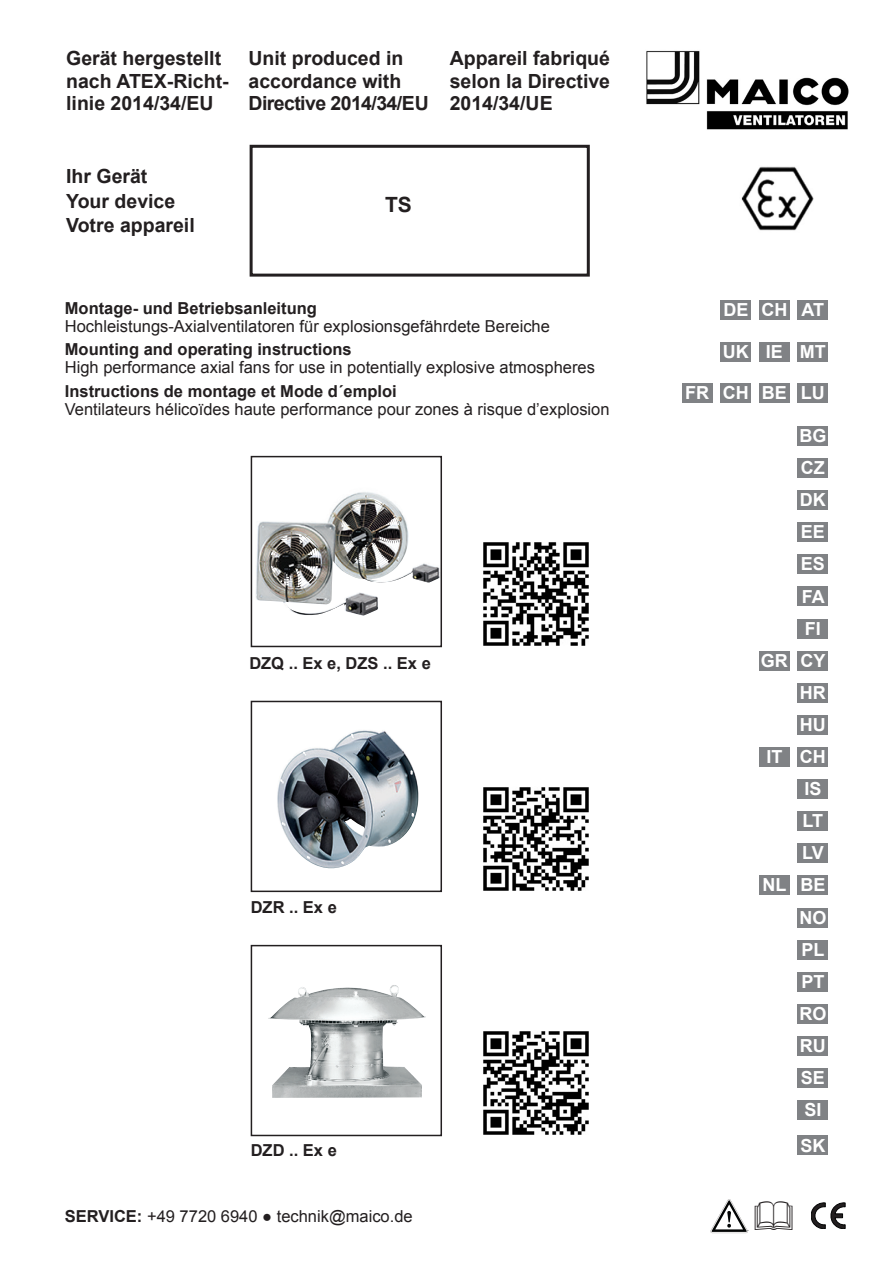
<style>
.page{position:relative;width:893px;height:1263px;background:#fff}
.page>*{position:absolute;margin:0;border:0;box-sizing:border-box;transform-origin:0 0}
.t1{font:700 21px "Arial";color:#231f20}
.t2{font:700 19.5px/22.5px "Arial";color:#231f20}
.t3{font:700 18px "Arial";color:#fff}
.t4{font:16.5px "Arial";color:#231f20}
.t5{font:700 16.5px "Arial";color:#231f20}
.s1{font-weight:700}
</style>
<div class="page">
<svg style="left:711px;top:1199px;width:37px;height:35px"></svg>
<img style="left:646px;top:50px;width:203px;height:80px">
<div style="left:720px;top:300px;width:31px;height:20px;background:#808285"></div>
<div style="left:759px;top:300px;width:30px;height:20px;background:#808285"></div>
<div style="left:798px;top:300px;width:30px;height:20px;background:#808285"></div>
<div style="left:720px;top:342px;width:31px;height:19px;background:#808285"></div>
<div style="left:759px;top:342px;width:30px;height:19px;background:#808285"></div>
<div style="left:798px;top:342px;width:30px;height:19px;background:#808285"></div>
<div style="left:682px;top:383px;width:30px;height:20px;background:#808285"></div>
<div style="left:720px;top:383px;width:31px;height:20px;background:#808285"></div>
<div style="left:759px;top:383px;width:30px;height:20px;background:#808285"></div>
<div style="left:798px;top:383px;width:30px;height:20px;background:#808285"></div>
<div style="left:798px;top:426px;width:30px;height:20px;background:#808285"></div>
<div style="left:798px;top:458px;width:30px;height:20px;background:#808285"></div>
<div style="left:798px;top:490px;width:30px;height:20px;background:#808285"></div>
<div style="left:798px;top:522px;width:30px;height:20px;background:#808285"></div>
<div style="left:798px;top:555px;width:30px;height:19px;background:#808285"></div>
<div style="left:798px;top:587px;width:30px;height:19px;background:#808285"></div>
<div style="left:798px;top:619px;width:30px;height:19px;background:#808285"></div>
<div style="left:759px;top:651px;width:30px;height:19px;background:#808285"></div>
<div style="left:798px;top:651px;width:30px;height:19px;background:#808285"></div>
<div style="left:798px;top:683px;width:30px;height:19px;background:#808285"></div>
<div style="left:798px;top:715px;width:30px;height:19px;background:#808285"></div>
<div style="left:759px;top:747px;width:30px;height:20px;background:#808285"></div>
<div style="left:798px;top:747px;width:30px;height:20px;background:#808285"></div>
<div style="left:798px;top:779px;width:30px;height:20px;background:#808285"></div>
<div style="left:798px;top:811px;width:30px;height:20px;background:#808285"></div>
<div style="left:798px;top:844px;width:30px;height:19px;background:#808285"></div>
<div style="left:759px;top:876px;width:30px;height:19px;background:#808285"></div>
<div style="left:798px;top:876px;width:30px;height:19px;background:#808285"></div>
<div style="left:798px;top:908px;width:30px;height:19px;background:#808285"></div>
<div style="left:798px;top:940px;width:30px;height:19px;background:#808285"></div>
<div style="left:798px;top:972px;width:30px;height:19px;background:#808285"></div>
<div style="left:798px;top:1004px;width:30px;height:19px;background:#808285"></div>
<div style="left:798px;top:1036px;width:30px;height:19px;background:#808285"></div>
<div style="left:798px;top:1068px;width:30px;height:20px;background:#808285"></div>
<div style="left:798px;top:1100px;width:30px;height:20px;background:#808285"></div>
<div style="left:798px;top:1136px;width:30px;height:19px;background:#808285"></div>
<img style="left:256px;top:492px;width:183px;height:124px">
<div style="left:251px;top:456px;width:191px;height:191px;border:2px solid #231f20"></div>
<img style="left:268px;top:985px;width:158px;height:113px">
<div style="left:251px;top:945px;width:191px;height:191px;border:2px solid #231f20"></div>
<img style="left:277px;top:730px;width:142px;height:139px">
<div style="left:251px;top:701px;width:191px;height:191px;border:2px solid #231f20"></div>
<img style="left:741px;top:166px;width:73px;height:65px">
<div style="left:250px;top:145px;width:340px;height:132px;border:3px solid #231f20"></div>
<img style="left:483px;top:542px;width:106px;height:104px">
<img style="left:483px;top:787px;width:106px;height:104px">
<img style="left:483px;top:1031px;width:106px;height:104px">
<svg style="left:811px;top:1203px;width:34px;height:26px"></svg>
<p class="t2" style="left:66px;top:48px;width:164px">Gerät hergestellt nach ATEX-Richt&shy;linie 2014/34/EU</p>
<p class="t2" style="left:249px;top:48px;width:182px">Unit produced in accordance with<br>Directive 2014/34/EU</p>
<p class="t2" style="left:450px;top:48px;width:162px;text-align:justify">Appareil fabriqué selon la Directive 2014/34/UE</p>
<p class="t2" style="left:66px;top:164px;width:130px;line-height:24.9px">Ihr Gerät<br>Your device<br>Votre appareil</p>
<p class="t1" style="left:385px;top:191px;width:28px">TS</p>
<p class="t5" style="left:65px;top:297px;width:254px">Montage- und Betriebsanleitung</p>
<p class="t4" style="left:65px;top:315px;width:487px">Hochleistungs-Axialventilatoren für explosionsgefährdete Bereiche</p>
<p class="t5" style="left:65px;top:338px;width:288px">Mounting and operating instructions</p>
<p class="t4" style="left:65px;top:357px;width:532px">High performance axial fans for use in potentially explosive atmospheres</p>
<p class="t5" style="left:65px;top:380px;width:333px">Instructions de montage et Mode d´emploi</p>
<p class="t4" style="left:65px;top:398px;width:546px">Ventilateurs hélicoïdes haute performance pour zones à risque d’explosion</p>
<p class="t5" style="left:249px;top:652px;width:183px">DZQ .. Ex e, DZS .. Ex e</p>
<p class="t5" style="left:251px;top:896px;width:88px">DZR .. Ex e</p>
<p class="t3" style="left:723px;top:298px;width:102px">DE CH AT</p>
<p class="t3" style="left:723px;top:339px;width:105px">UK IE MT</p>
<p class="t3" style="left:685px;top:381px;width:141px">FR CH BE LU</p>
<p class="t3" style="left:799px;top:424px;width:28px">BG</p>
<p class="t3" style="left:801px;top:456px;width:25px">CZ</p>
<p class="t3" style="left:800px;top:488px;width:27px">DK</p>
<p class="t3" style="left:801px;top:520px;width:26px">EE</p>
<p class="t3" style="left:801px;top:552px;width:26px">ES</p>
<p class="t3" style="left:802px;top:584px;width:25px">FA</p>
<p class="t3" style="left:805px;top:616px;width:18px">FI</p>
<p class="t3" style="left:761px;top:648px;width:66px">GR CY</p>
<p class="t3" style="left:800px;top:680px;width:27px">HR</p>
<p class="t3" style="left:800px;top:713px;width:27px">HU</p>
<p class="t3" style="left:766px;top:745px;width:61px">IT CH</p>
<p class="t3" style="left:804px;top:777px;width:19px">IS</p>
<p class="t3" style="left:803px;top:809px;width:22px">LT</p>
<p class="t3" style="left:802px;top:841px;width:23px">LV</p>
<p class="t3" style="left:762px;top:873px;width:64px">NL BE</p>
<p class="t3" style="left:799px;top:905px;width:28px">NO</p>
<p class="t3" style="left:801px;top:937px;width:25px">PL</p>
<p class="t3" style="left:801px;top:969px;width:25px">PT</p>
<p class="t3" style="left:799px;top:1001px;width:28px">RO</p>
<p class="t3" style="left:800px;top:1034px;width:27px">RU</p>
<p class="t3" style="left:801px;top:1066px;width:26px">SE</p>
<p class="t3" style="left:804px;top:1098px;width:19px">SI</p>
<p class="t5" style="left:251px;top:1139px;width:88px">DZD .. Ex e</p>
<p class="t3" style="left:800px;top:1133px;width:27px">SK</p>
<p class="t4" style="left:65px;top:1206px;width:349px"><span class="s1">SERVICE:</span> +49 7720 6940 ● technik@maico.de</p>
</div>
